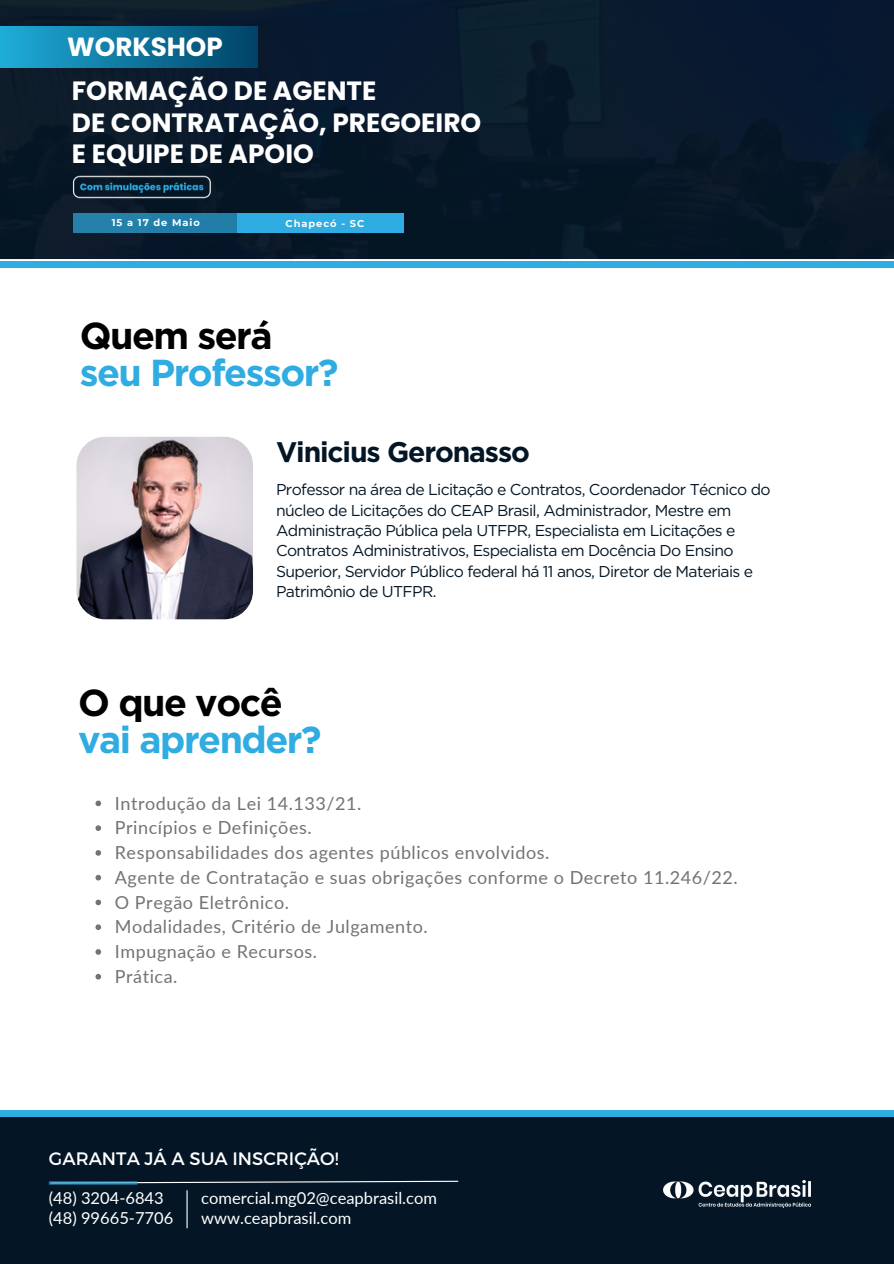
<style>
.page{position:relative;width:894px;height:1264px;background:#fff}
.page>*{position:absolute;margin:0;border:0;box-sizing:border-box;transform-origin:0 0}
.t1{font:700 37.5px "Gotham";letter-spacing:-.04em;color:#2face1}
.t2{font:700 37.5px "Gotham";letter-spacing:-.04em;color:#000}
.t3{font:700 28.35px "Gotham";letter-spacing:-.04em;color:#041625}
.t4{font:700 26.4px/31.2px "Poppins";color:#fff}
.t5{font:700 26.25px "Poppins";color:#fff}
.t6{font:18px/24.8px "Lato";letter-spacing:.03em;color:#737373}
.t7{font:18px "Montserrat";color:#fff}
.t8{font:16.5px "Lato";color:#fff}
.t9{font:15.75px/20.2px "Gotham";letter-spacing:-.04em;color:#041625}
.t10{font:700 9.9px "Montserrat";letter-spacing:.1em;color:#fff}
</style>
<div class="page">
<svg style="left:95px;top:800px;width:6px;height:6px"></svg>
<svg style="left:95px;top:825px;width:6px;height:6px"></svg>
<svg style="left:95px;top:850px;width:6px;height:5px"></svg>
<svg style="left:95px;top:874px;width:6px;height:6px"></svg>
<svg style="left:95px;top:899px;width:6px;height:6px"></svg>
<svg style="left:95px;top:924px;width:6px;height:6px"></svg>
<svg style="left:95px;top:949px;width:6px;height:5px"></svg>
<svg style="left:95px;top:974px;width:6px;height:5px"></svg>
<div style="left:0;top:1113px;width:893px;height:150px;background:#041625"></div>
<div style="left:0;top:1109px;width:893px;height:7px;background:#2face1"></div>
<svg style="left:137px;top:1180px;width:322px;height:4px"></svg>
<hr style="left:49px;top:1181px;width:88px;height:3px;background:#2face1">
<hr style="left:186px;top:1190px;width:1px;height:38px;background:#fff">
<img style="left:663px;top:1180px;width:147px;height:27px">
<svg style="left:76px;top:436px;width:177px;height:184px;background:#9c9199"></svg>
<div style="left:0;top:261px;width:893px;height:7px;background:#2face1"></div>
<img style="left:0;top:0;width:893px;height:259px">
<div style="left:73px;top:213px;width:165px;height:19px;background:#237fa9"></div>
<div style="left:237px;top:213px;width:167px;height:19px;background:#2face1"></div>
<img style="left:27px;top:174px;width:230px;height:31px">
<div style="left:0;top:27px;width:257px;height:40px;background:linear-gradient(to right,#1facd8,#004367)"></div>
<h3 class="t5" style="left:67px;top:29px;width:157px">WORKSHOP</h3>
<h3 class="t4" style="left:72px;top:75px;width:411px">FORMAÇÃO DE AGENTE<br>DE CONTRATAÇÃO, PREGOEIRO<br>E EQUIPE DE APOIO</h3>
<p class="t10" style="left:112px;top:217px;width:90px">15 a 17 de Maio</p>
<p class="t10" style="left:285px;top:217px;width:80px">Chapecó - SC</p>
<h1 class="t2" style="left:80px;top:313px;width:194px">Quem será</h1>
<h1 class="t1" style="left:80px;top:350px;width:260px">seu Professor?</h1>
<h2 class="t3" style="left:276px;top:434px;width:255px">Vinicius Geronasso</h2>
<p class="t9" style="left:276px;top:479px;width:496px">Professor na área de Licitação e Contratos, Coordenador Técnico do núcleo de Licitações do CEAP Brasil, Administrador, Mestre em Administração Pública pela UTFPR, Especialista em Licitações e Contratos Administrativos, Especialista em Docência Do Ensino Superior, Servidor Público federal há 11 anos, Diretor de Materiais e Patrimônio de UTFPR.</p>
<h1 class="t2" style="left:78px;top:680px;width:206px">O que você</h1>
<h1 class="t1" style="left:78px;top:717px;width:245px">vai aprender?</h1>
<p class="t6" style="left:115px;top:790px;width:624px">Introdução da Lei 14.133/21.<br>Princípios e Definições.<br>Responsabilidades dos agentes públicos envolvidos.<br>Agente de Contratação e suas obrigações conforme o Decreto 11.246/22.<br>O Pregão Eletrônico.<br>Modalidades, Critério de Julgamento.<br>Impugnação e Recursos.<br>Prática.</p>
<p class="t7" style="left:49px;top:1146px;width:291px">GARANTA JÁ A SUA INSCRIÇÃO!</p>
<p class="t8" style="left:49px;top:1188px;width:116px">(48) 3204-6843</p>
<p class="t8" style="left:201px;top:1188px;width:237px">comercial.mg02@ceapbrasil.com</p>
<p class="t8" style="left:49px;top:1207px;width:126px">(48) 99665-7706</p>
<p class="t8" style="left:201px;top:1207px;width:151px">www.ceapbrasil.com</p>
</div>
